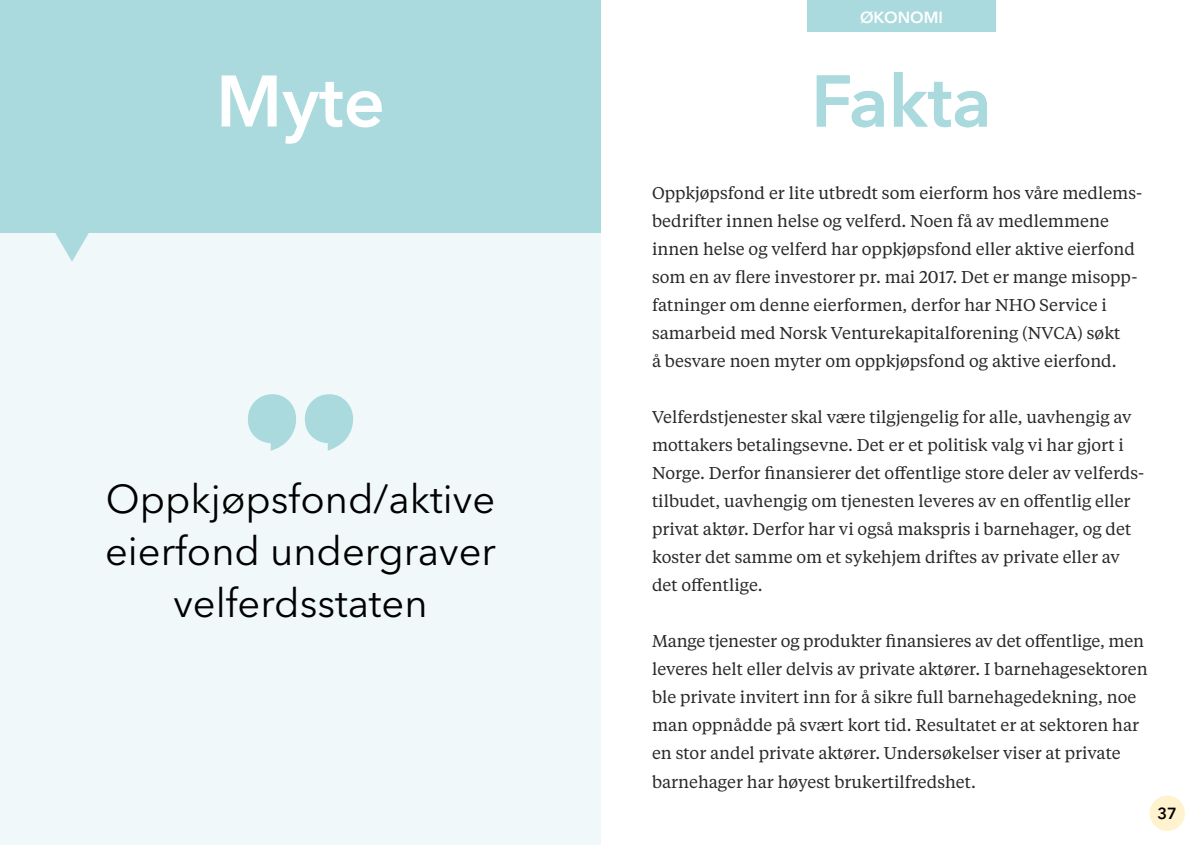
<style>
.page{position:relative;width:1202px;height:845px;background:#fff}
.page>*{position:absolute;margin:0;border:0;box-sizing:border-box;transform-origin:0 0}
.t1{font:600 72px "Avenir Next LT Pro";color:#aadadd}
.t2{font:600 72px "Avenir Next LT Pro";color:#fff}
.t3{font:40px/52px "Avenir Next LT Pro";color:#000;text-align:center}
.t4{font:17px/28px "Tiempos Text";color:#282827}
.t5{font:600 16px "Avenir Next LT Pro";color:#fff}
.t6{font:600 16px "Avenir Next LT Pro";color:#000}
</style>
<div class="page">
<div style="left:1150px;top:795px;width:35px;height:36px;background:#fff2ce;border-radius:50%"></div>
<div style="left:0;top:232px;width:601px;height:613px;background:#f0f8f9"></div>
<div style="left:0;top:0;width:601px;height:232px;background:#aadadd"></div>
<svg style="left:28px;top:232px;width:88px;height:30px"></svg>
<svg style="left:305px;top:394px;width:48px;height:57px"></svg>
<svg style="left:248px;top:394px;width:48px;height:57px"></svg>
<div style="left:807px;top:0;width:189px;height:32px;background:#aadadd"></div>
<h1 class="t2" style="left:216px;top:58px;width:170px">Myte</h1>
<h2 class="t3" style="left:105px;top:473px;width:392px">Oppkjøpsfond/aktive eierfond undergraver velferdsstaten</h2>
<p class="t5" style="left:860px;top:7px;width:84px">ØKONOMI</p>
<h1 class="t1" style="left:811px;top:58px;width:182px">Fakta</h1>
<p class="t4" style="left:652px;top:179px;width:492px">Oppkjøpsfond er lite utbredt som eierform hos våre medlems&shy;bedrifter innen helse og velferd. Noen få av medlemmene innen helse og velferd har oppkjøpsfond eller aktive eierfond som en av flere investorer pr. mai 2017. Det er mange misopp&shy;fatninger om denne eierformen, derfor har NHO Service i samarbeid med Norsk Venturekapitalforening (NVCA) søkt<br>å besvare noen myter om oppkjøpsfond og aktive eierfond.</p>
<p class="t4" style="left:652px;top:402px;width:494px">Velferdstjenester skal være tilgjengelig for alle, uavhengig av mottakers betalingsevne. Det er et politisk valg vi har gjort i Norge. Derfor finansierer det offentlige store deler av velferds&shy;tilbudet, uavhengig om tjenesten leveres av en offentlig eller privat aktør. Derfor har vi også makspris i barnehager, og det koster det samme om et sykehjem driftes av private eller av det offentlige.</p>
<p class="t4" style="left:652px;top:626px;width:497px">Mange tjenester og produkter finansieres av det offentlige, men leveres helt eller delvis av private aktører. I barnehagesektoren ble private invitert inn for å sikre full barnehagedekning, noe man oppnådde på svært kort tid. Resultatet er at sektoren har en stor andel private aktører. Undersøkelser viser at private barnehager har høyest brukertilfredshet.</p>
<p class="t6" style="left:1157px;top:804px;width:21px">37</p>
</div>
